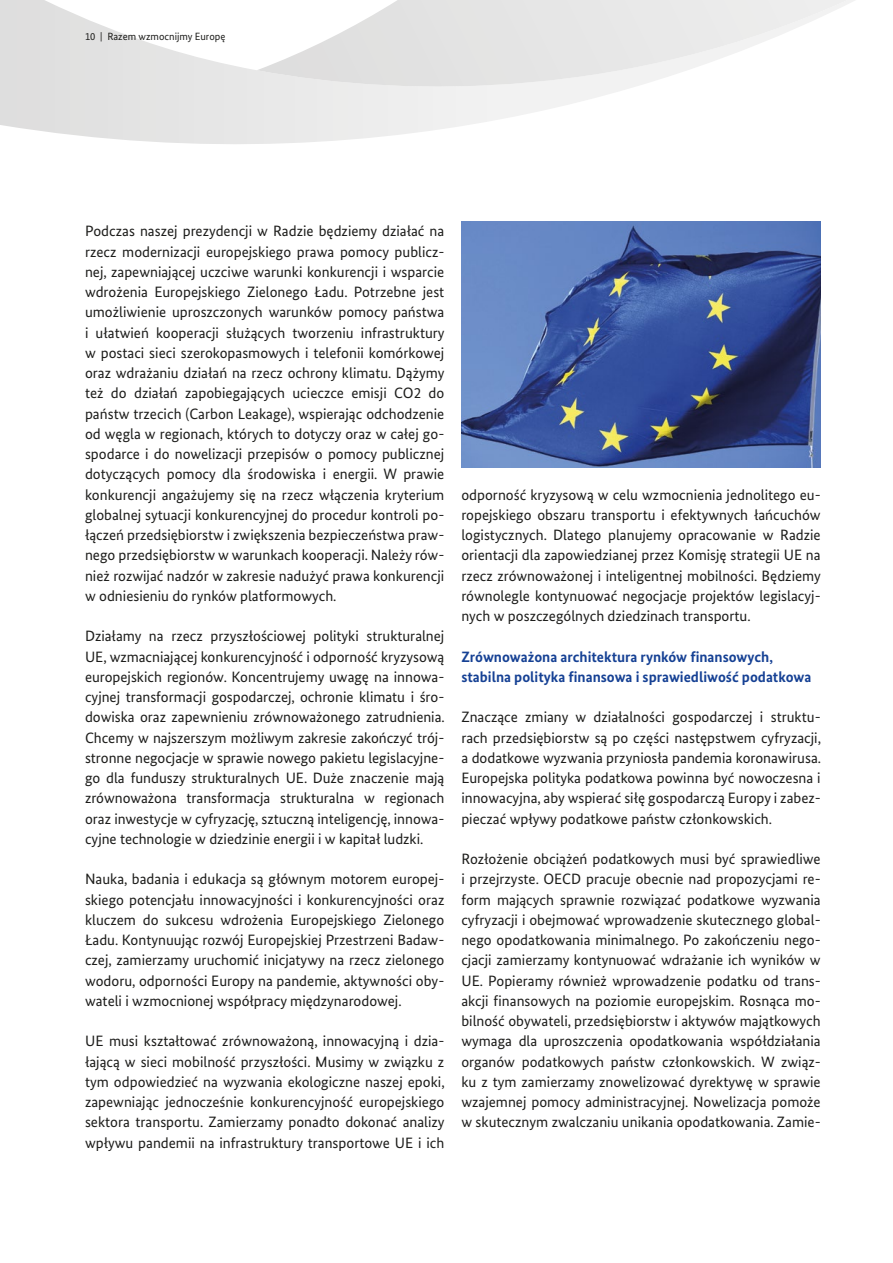
<style>
.page{position:relative;width:893px;height:1263px;background:#fff}
.page>*{position:absolute;margin:0;border:0;box-sizing:border-box;transform-origin:0 0}
.t1{font:15px/20.2px "Bundes Sans";color:#1d1d1b;text-align:justify}
.H2-main{font:700 15px/20.2px "Bundes Sans";color:#164194}
.t2{font:10.5px "Bundes Sans";color:#1d1d1b}
</style>
<div class="page">
<svg style="left:0;top:0;width:855px;height:144px"></svg>
<svg style="left:257px;top:0;width:591px;height:99px"></svg>
<img style="left:461px;top:221px;width:360px;height:247px">
<p class="t2" style="left:85px;top:30px;width:142px">10 | Razem wzmocnijmy Europę</p>
<p class="t1" style="left:85px;top:221px;width:361px">Podczas naszej prezydencji w Radzie będziemy działać na rzecz modernizacji europejskiego prawa pomocy publicz&shy;nej, zapewniającej uczciwe warunki konkurencji i wsparcie wdrożenia Europejskiego Zielonego Ładu. Potrzebne jest umożliwienie uproszczonych warunków pomocy państwa i ułatwień kooperacji służących tworzeniu infrastruktury w postaci sieci szerokopasmowych i telefonii komórkowej oraz wdrażaniu działań na rzecz ochrony klimatu. Dążymy też do działań zapobiegających ucieczce emisji CO2 do państw trzecich (Carbon Leakage), wspierając odchodzenie od węgla w regionach, których to dotyczy oraz w całej go&shy;spodarce i do nowelizacji przepisów o pomocy publicznej dotyczących pomocy dla środowiska i energii. W prawie konkurencji angażujemy się na rzecz włączenia kryterium globalnej sytuacji konkurencyjnej do procedur kontroli po&shy;łączeń przedsiębiorstw i zwiększenia bezpieczeństwa praw&shy;nego przedsiębiorstw w warunkach kooperacji. Należy rów&shy;nież rozwijać nadzór w zakresie nadużyć prawa konkurencji w odniesieniu do rynków platformowych.</p>
<p class="t1" style="left:85px;top:626px;width:361px">Działamy na rzecz przyszłościowej polityki strukturalnej UE, wzmacniającej konkurencyjność i odporność kryzysową europejskich regionów. Koncentrujemy uwagę na innowa&shy;cyjnej transformacji gospodarczej, ochronie klimatu i śro&shy;dowiska oraz zapewnieniu zrównoważonego zatrudnienia.<br>Chcemy w najszerszym możliwym zakresie zakończyć trój&shy;stronne negocjacje w sprawie nowego pakietu legislacyjne&shy;go dla funduszy strukturalnych UE. Duże znaczenie mają zrównoważona transformacja strukturalna w regionach oraz inwestycje w cyfryzację, sztuczną inteligencję, innowa&shy;cyjne technologie w dziedzinie energii i w kapitał ludzki.</p>
<p class="t1" style="left:85px;top:869px;width:361px">Nauka, badania i edukacja są głównym motorem europej&shy;skiego potencjału innowacyjności i konkurencyjności oraz kluczem do sukcesu wdrożenia Europejskiego Zielonego Ładu. Kontynuując rozwój Europejskiej Przestrzeni Badaw&shy;czej, zamierzamy uruchomić inicjatywy na rzecz zielonego wodoru, odporności Europy na pandemie, aktywności oby&shy;wateli i wzmocnionej współpracy międzynarodowej.</p>
<p class="t1" style="left:85px;top:1031px;width:361px">UE musi kształtować zrównoważoną, innowacyjną i dzia&shy;łającą w sieci mobilność przyszłości. Musimy w związku z tym odpowiedzieć na wyzwania ekologiczne naszej epoki, zapewniając jednocześnie konkurencyjność europejskiego sektora transportu. Zamierzamy ponadto dokonać analizy wpływu pandemii na infrastruktury transportowe UE i ich</p>
<p class="t1" style="left:461px;top:484px;width:361px">odporność kryzysową w celu wzmocnienia jednolitego eu&shy;ropejskiego obszaru transportu i efektywnych łańcuchów logistycznych. Dlatego planujemy opracowanie w Radzie orientacji dla zapowiedzianej przez Komisję strategii UE na rzecz zrównoważonej i inteligentnej mobilności. Będziemy równolegle kontynuować negocjacje projektów legislacyj&shy;nych w poszczególnych dziedzinach transportu.</p>
<h2 class="H2-main" style="left:461px;top:646px;width:352px">Zrównoważona architektura rynków finansowych, stabilna polityka finansowa i sprawiedliwość podatkowa</h2>
<p class="t1" style="left:461px;top:707px;width:361px">Znaczące zmiany w działalności gospodarczej i struktu&shy;rach przedsiębiorstw są po części następstwem cyfryzacji, a dodatkowe wyzwania przyniosła pandemia koronawirusa.<br>Europejska polityka podatkowa powinna być nowoczesna i innowacyjna, aby wspierać siłę gospodarczą Europy i zabez&shy;pieczać wpływy podatkowe państw członkowskich.</p>
<p class="t1" style="left:461px;top:849px;width:361px">Rozłożenie obciążeń podatkowych musi być sprawiedliwe i przejrzyste. OECD pracuje obecnie nad propozycjami re&shy;form mających sprawnie rozwiązać podatkowe wyzwania cyfryzacji i obejmować wprowadzenie skutecznego global&shy;nego opodatkowania minimalnego. Po zakończeniu nego&shy;cjacji zamierzamy kontynuować wdrażanie ich wyników w UE. Popieramy również wprowadzenie podatku od trans&shy;akcji finansowych na poziomie europejskim. Rosnąca mo&shy;bilność obywateli, przedsiębiorstw i aktywów majątkowych wymaga dla uproszczenia opodatkowania współdziałania organów podatkowych państw członkowskich. W związ&shy;ku z tym zamierzamy znowelizować dyrektywę w sprawie wzajemnej pomocy administracyjnej. Nowelizacja pomoże w skutecznym zwalczaniu unikania opodatkowania. Zamie-</p>
</div>
